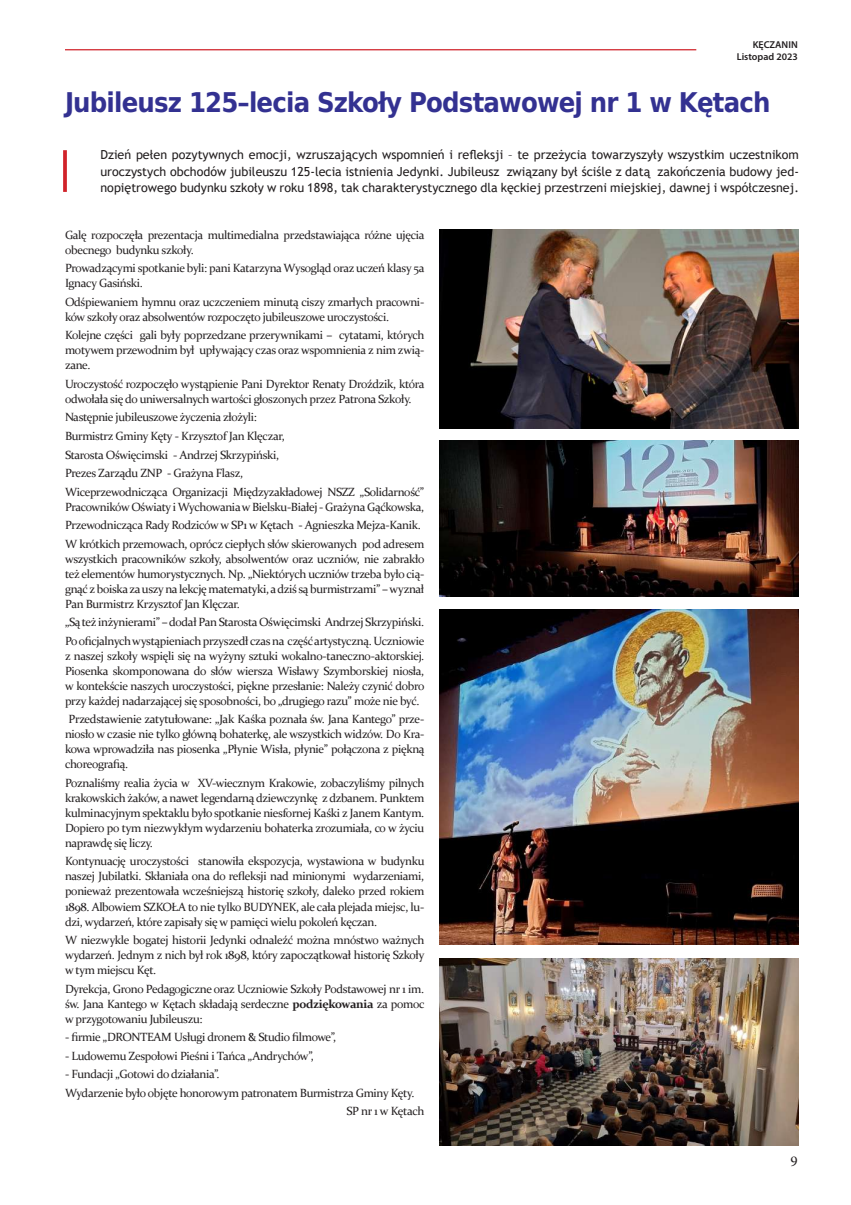
<style>
.page{position:relative;width:851px;height:1205px;background:#fff}
.page>*{position:absolute;margin:0;border:0;box-sizing:border-box;transform-origin:0 0}
.t1{font:700 27.25px "DejaVu Sans Condensed";letter-spacing:-.03em;color:#333191}
.t2{font:15px "Minion Pro";color:#231f20}
.t3{font:12.5px/16.2px "Trebuchet MS";color:#231f20;text-align:justify}
.t4{font:11.88px/15px "Constantia";letter-spacing:-.03em;color:#231f20;text-align:justify}
.t5{font:600 10px/12px "Myriad Pro";color:#231f20;text-align:right}
.s1{font-weight:700}
</style>
<div class="page">
<hr style="left:65px;top:49px;width:631px;height:1px;background:#d1232a">
<img style="left:439px;top:609px;width:359px;height:335px">
<img style="left:439px;top:958px;width:359px;height:188px">
<img style="left:439px;top:441px;width:359px;height:155px">
<img style="left:439px;top:230px;width:359px;height:198px">
<svg style="left:63px;top:150px;width:4px;height:42px"></svg>
<p class="t5" style="left:736px;top:38px;width:63px">KĘCZANIN<br>Listopad 2023</p>
<h1 class="t1" style="left:65px;top:80px;width:707px">Jubileusz 125–lecia Szkoły Podstawowej nr 1 w Kętach</h1>
<p class="t3" style="left:100px;top:147px;width:700px">Dzień pełen pozytywnych emocji, wzruszających wspomnień i refleksji – te przeżycia towarzyszyły wszystkim uczestnikom uroczystych obchodów jubileuszu 125-lecia istnienia Jedynki. Jubileusz związany był ściśle z datą zakończenia budowy jed&shy;nopiętrowego budynku szkoły w roku 1898, tak charakterystycznego dla kęckiej przestrzeni miejskiej, dawnej i współczesnej.</p>
<p class="t4" style="left:65px;top:227px;width:361px">Galę rozpoczęła prezentacja multimedialna przedstawiająca różne ujęcia obecnego budynku szkoły.</p>
<p class="t4" style="left:65px;top:260px;width:361px">Prowadzącymi spotkanie byli: pani Katarzyna Wysogląd oraz uczeń klasy 5a<br>Ignacy Gasiński.</p>
<p class="t4" style="left:65px;top:294px;width:361px">Odśpiewaniem hymnu oraz uczczeniem minutą ciszy zmarłych pracowni&shy;ków szkoły oraz absolwentów rozpoczęto jubileuszowe uroczystości.</p>
<p class="t4" style="left:65px;top:327px;width:361px">Kolejne części gali były poprzedzane przerywnikami – cytatami, których motywem przewodnim był upływający czas oraz wspomnienia z nim zwią&shy;zane.</p>
<p class="t4" style="left:65px;top:376px;width:361px">Uroczystość rozpoczęło wystąpienie Pani Dyrektor Renaty Droździk, która odwołała się do uniwersalnych wartości głoszonych przez Patrona Szkoły.</p>
<p class="t4" style="left:65px;top:407px;width:361px;line-height:18.5px;text-align:left">Następnie jubileuszowe życzenia złożyli:<br>Burmistrz Gminy Kęty - Krzysztof Jan Klęczar,<br>Starosta Oświęcimski - Andrzej Skrzypiński,<br>Prezes Zarządu ZNP - Grażyna Flasz,<br>Wiceprzewodnicząca Organizacji Międzyzakładowej NSZZ „Solidarność”</p>
<p class="t4" style="left:65px;top:497px;width:361px;line-height:18.5px;text-align:left">Pracowników Oświaty i Wychowania w Bielsku-Białej - Grażyna Gąćkowska,<br>Przewodnicząca Rady Rodziców w SP1 w Kętach - Agnieszka Mejza-Kanik.<br>W krótkich przemowach, oprócz ciepłych słów skierowanych pod adresem</p>
<p class="t4" style="left:65px;top:551px;width:361px">wszystkich pracowników szkoły, absolwentów oraz uczniów, nie zabrakło też elementów humorystycznych. Np. „Niektórych uczniów trzeba było cią&shy;gnąć z boiska za uszy na lekcję matematyki, a dziś są burmistrzami” – wyznał Pan Burmistrz Krzysztof Jan Klęczar.</p>
<p class="t4" style="left:65px;top:612px;width:361px;line-height:18.5px">„Są też inżynierami” – dodał Pan Starosta Oświęcimski Andrzej Skrzypiński.<br>Po oficjalnych wystąpieniach przyszedł czas na część artystyczną. Uczniowie</p>
<p class="t4" style="left:65px;top:648px;width:361px">z naszej szkoły wspięli się na wyżyny sztuki wokalno-taneczno-aktorskiej.<br>Piosenka skomponowana do słów wiersza Wisławy Szymborskiej niosła, w kontekście naszych uroczystości, piękne przesłanie: Należy czynić dobro przy każdej nadarzającej się sposobności, bo „drugiego razu” może nie być.</p>
<p class="t4" style="left:65px;top:711px;width:361px;text-indent:4px">Przedstawienie zatytułowane: „Jak Kaśka poznała św. Jana Kantego” prze&shy;niosło w czasie nie tylko główną bohaterkę, ale wszystkich widzów. Do Kra&shy;kowa wprowadziła nas piosenka „Płynie Wisła, płynie” połączona z piękną choreografią.</p>
<p class="t4" style="left:65px;top:775px;width:361px">Poznaliśmy realia życia w XV-wiecznym Krakowie, zobaczyliśmy pilnych krakowskich żaków, a nawet legendarną dziewczynkę z dzbanem. Punktem kulminacyjnym spektaklu było spotkanie niesfornej Kaśki z Janem Kantym.<br>Dopiero po tym niezwykłym wydarzeniu bohaterka zrozumiała, co w życiu naprawdę się liczy.</p>
<p class="t4" style="left:65px;top:853px;width:361px">Kontynuację uroczystości stanowiła ekspozycja, wystawiona w budynku naszej Jubilatki. Skłaniała ona do refleksji nad minionymi wydarzeniami, ponieważ prezentowała wcześniejszą historię szkoły, daleko przed rokiem 1898. Albowiem SZKOŁA to nie tylko BUDYNEK, ale cała plejada miejsc, lu&shy;dzi, wydarzeń, które zapisały się w pamięci wielu pokoleń kęczan.</p>
<p class="t4" style="left:65px;top:932px;width:361px">W niezwykle bogatej historii Jedynki odnaleźć można mnóstwo ważnych wydarzeń. Jednym z nich był rok 1898, który zapoczątkował historię Szkoły w tym miejscu Kęt.</p>
<p class="t4" style="left:65px;top:980px;width:361px">Dyrekcja, Grono Pedagogiczne oraz Uczniowie Szkoły Podstawowej nr 1 im. św. Jana Kantego w Kętach składają serdeczne <span class="s1">podziękowania</span> za pomoc w przygotowaniu Jubileuszu:</p>
<p class="t4" style="left:65px;top:1029px;width:272px">- firmie „DRONTEAM Usługi dronem &amp; Studio filmowe”,</p>
<p class="t4" style="left:65px;top:1047px;width:250px">- Ludowemu Zespołowi Pieśni i Tańca „Andrychów”,</p>
<p class="t4" style="left:65px;top:1066px;width:156px">- Fundacji „Gotowi do działania”.</p>
<p class="t4" style="left:65px;top:1084px;width:351px">Wydarzenie było objęte honorowym patronatem Burmistrza Gminy Kęty.</p>
<p class="t4" style="left:346px;top:1103px;width:79px">SP nr 1 w Kętach</p>
<p class="t2" style="left:790px;top:1151px;width:9px">9</p>
</div>
